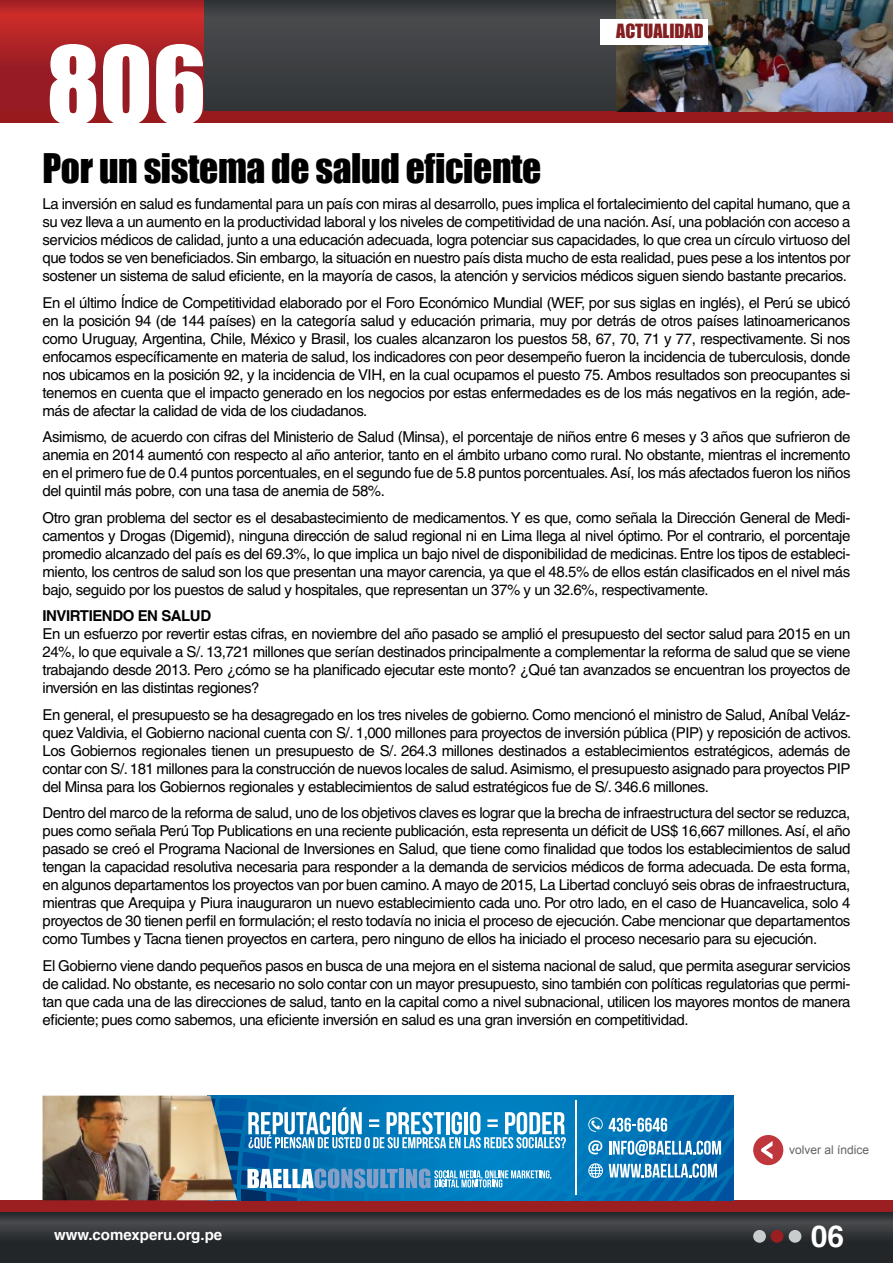
<style>
.page{position:relative;width:893px;height:1263px;background:#fff}
.page>*{position:absolute;margin:0;border:0;box-sizing:border-box;transform-origin:0 0}
.t1{font:99px "Impact";color:#fff}
.t2{font:37.5px "Impact";letter-spacing:-.01em;color:#000}
.t3{font:700 30px "Helvetica";color:#fff}
.t4{font:18px "Impact";color:#831f21}
.t5{font:15px/18px "Helvetica";letter-spacing:-.03em;color:#000;text-align:justify}
.t6{font:700 15px "Helvetica";color:#fff}
.t7{font:700 15px "Helvetica";letter-spacing:-.03em;color:#000}
.t8{font:12px "Arial";color:#636465}
</style>
<div class="page">
<div style="left:200px;top:0;width:693px;height:123px;background:#3d3f41"></div>
<svg style="left:0;top:1212px;width:893px;height:51px;background:#2d3033"></svg>
<div style="left:0;top:1200px;width:893px;height:12px;background:#9b1f21"></div>
<div style="left:753px;top:1230px;width:13px;height:13px;background:#c9cccc;border-radius:50%"></div>
<div style="left:771px;top:1230px;width:12px;height:13px;background:#9b1f21;border-radius:50%"></div>
<div style="left:789px;top:1230px;width:12px;height:13px;background:#c9cccc;border-radius:50%"></div>
<div style="left:753px;top:1135px;width:30px;height:30px;background:#bf363d;border-radius:50%"></div>
<svg style="left:761px;top:1141px;width:11px;height:18px"></svg>
<svg style="left:0;top:0;width:203px;height:111px;background:#a72026"></svg>
<div style="left:0;top:111px;width:893px;height:12px;background:#991a1c"></div>
<img style="left:617px;top:0;width:276px;height:111px">
<div style="left:600px;top:19px;width:108px;height:25px;background:#fff"></div>
<img style="left:43px;top:1095px;width:165px;height:105px">
<svg style="left:208px;top:1095px;width:526px;height:105px;background:#358dc1"></svg>
<h1 class="t1" style="left:47px;top:8px;width:161px">806</h1>
<h2 class="t2" style="left:43px;top:139px;width:500px">Por un sistema de salud eficiente</h2>
<p class="t4" style="left:616px;top:17px;width:89px">actualidad</p>
<p class="t5" style="left:43px;top:195px;width:809px">La inversión en salud es fundamental para un país con miras al desarrollo, pues implica el fortalecimiento del capital humano, que a su vez lleva a un aumento en la productividad laboral y los niveles de competitividad de una nación. Así, una población con acceso a servicios médicos de calidad, junto a una educación adecuada, logra potenciar sus capacidades, lo que crea un círculo virtuoso del que todos se ven beneficiados. Sin embargo, la situación en nuestro país dista mucho de esta realidad, pues pese a los intentos por sostener un sistema de salud eficiente, en la mayoría de casos, la atención y servicios médicos siguen siendo bastante precarios.</p>
<p class="t5" style="left:43px;top:294px;width:809px">En el último Índice de Competitividad elaborado por el Foro Económico Mundial (WEF, por sus siglas en inglés), el Perú se ubicó en la posición 94 (de 144 países) en la categoría salud y educación primaria, muy por detrás de otros países latinoamericanos como Uruguay, Argentina, Chile, México y Brasil, los cuales alcanzaron los puestos 58, 67, 70, 71 y 77, respectivamente. Si nos enfocamos específicamente en materia de salud, los indicadores con peor desempeño fueron la incidencia de tuberculosis, donde nos ubicamos en la posición 92, y la incidencia de VIH, en la cual ocupamos el puesto 75. Ambos resultados son preocupantes si tenemos en cuenta que el impacto generado en los negocios por estas enfermedades es de los más negativos en la región, ade&shy;más de afectar la calidad de vida de los ciudadanos.</p>
<p class="t5" style="left:43px;top:428px;width:809px">Asimismo, de acuerdo con cifras del Ministerio de Salud (Minsa), el porcentaje de niños entre 6 meses y 3 años que sufrieron de anemia en 2014 aumentó con respecto al año anterior, tanto en el ámbito urbano como rural. No obstante, mientras el incremento en el primero fue de 0.4 puntos porcentuales, en el segundo fue de 5.8 puntos porcentuales. Así, los más afectados fueron los niños del quintil más pobre, con una tasa de anemia de 58%.</p>
<p class="t5" style="left:43px;top:509px;width:809px">Otro gran problema del sector es el desabastecimiento de medicamentos. Y es que, como señala la Dirección General de Medi&shy;camentos y Drogas (Digemid), ninguna dirección de salud regional ni en Lima llega al nivel óptimo. Por el contrario, el porcentaje promedio alcanzado del país es del 69.3%, lo que implica un bajo nivel de disponibilidad de medicinas. Entre los tipos de estableci&shy;miento, los centros de salud son los que presentan una mayor carencia, ya que el 48.5% de ellos están clasificados en el nivel más bajo, seguido por los puestos de salud y hospitales, que representan un 37% y un 32.6%, respectivamente.</p>
<p class="t7" style="left:43px;top:607px;width:168px">Invirtiendo en salud</p>
<p class="t5" style="left:43px;top:625px;width:809px">En un esfuerzo por revertir estas cifras, en noviembre del año pasado se amplió el presupuesto del sector salud para 2015 en un 24%, lo que equivale a S/. 13,721 millones que serían destinados principalmente a complementar la reforma de salud que se viene trabajando desde 2013. Pero ¿cómo se ha planificado ejecutar este monto? ¿Qué tan avanzados se encuentran los proyectos de inversión en las distintas regiones?</p>
<p class="t5" style="left:43px;top:706px;width:810px">En general, el presupuesto se ha desagregado en los tres niveles de gobierno. Como mencionó el ministro de Salud, Aníbal Veláz&shy;quez Valdivia, el Gobierno nacional cuenta con S/. 1,000 millones para proyectos de inversión pública (PIP) y reposición de activos.<br>Los Gobiernos regionales tienen un presupuesto de S/. 264.3 millones destinados a establecimientos estratégicos, además de contar con S/. 181 millones para la construcción de nuevos locales de salud. Asimismo, el presupuesto asignado para proyectos PIP del Minsa para los Gobiernos regionales y establecimientos de salud estratégicos fue de S/. 346.6 millones.</p>
<p class="t5" style="left:43px;top:804px;width:809px">Dentro del marco de la reforma de salud, uno de los objetivos claves es lograr que la brecha de infraestructura del sector se reduzca, pues como señala Perú Top Publications en una reciente publicación, esta representa un déficit de US$ 16,667 millones. Así, el año pasado se creó el Programa Nacional de Inversiones en Salud, que tiene como finalidad que todos los establecimientos de salud tengan la capacidad resolutiva necesaria para responder a la demanda de servicios médicos de forma adecuada. De esta forma, en algunos departamentos los proyectos van por buen camino. A mayo de 2015, La Libertad concluyó seis obras de infraestructura, mientras que Arequipa y Piura inauguraron un nuevo establecimiento cada uno. Por otro lado, en el caso de Huancavelica, solo 4 proyectos de 30 tienen perfil en formulación; el resto todavía no inicia el proceso de ejecución. Cabe mencionar que departamentos como Tumbes y Tacna tienen proyectos en cartera, pero ninguno de ellos ha iniciado el proceso necesario para su ejecución.</p>
<p class="t5" style="left:43px;top:957px;width:809px">El Gobierno viene dando pequeños pasos en busca de una mejora en el sistema nacional de salud, que permita asegurar servicios de calidad. No obstante, es necesario no solo contar con un mayor presupuesto, sino también con políticas regulatorias que permi&shy;tan que cada una de las direcciones de salud, tanto en la capital como a nivel subnacional, utilicen los mayores montos de manera eficiente; pues como sabemos, una eficiente inversión en salud es una gran inversión en competitividad.</p>
<p class="t6" style="left:54px;top:1226px;width:170px">www.comexperu.org.pe</p>
<p class="t8" style="left:789px;top:1142px;width:82px">volver al índice</p>
<h3 class="t3" style="left:811px;top:1218px;width:35px">06</h3>
</div>
